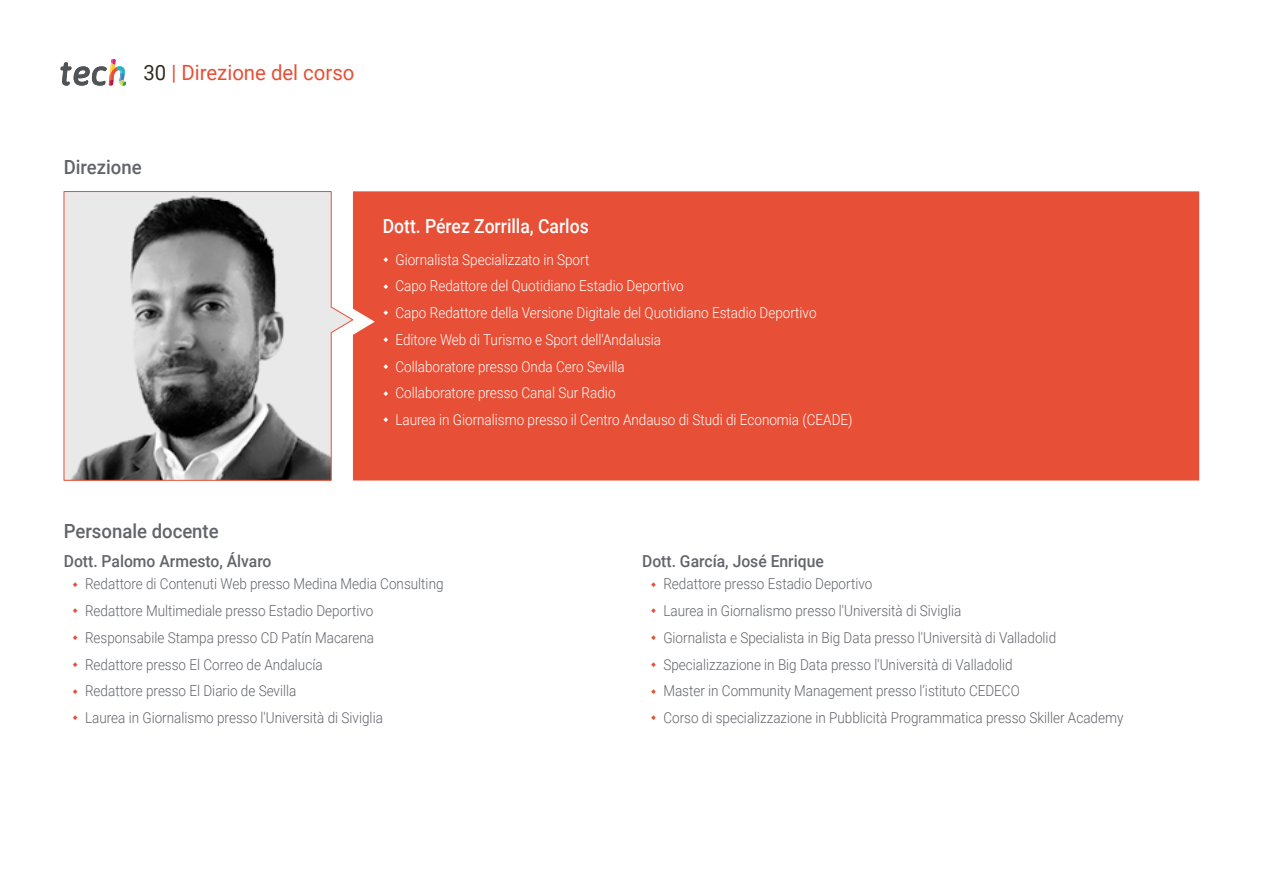
<style>
.page{position:relative;width:1263px;height:893px;background:#fff}
.page>*{position:absolute;margin:0;border:0;box-sizing:border-box;transform-origin:0 0}
.t1{font:21px "Roboto";color:#e74f36}
.t2{font:500 19.5px "Roboto";color:#61646a;scale:.95 1}
.t3{font:500 19.5px "Roboto";color:#fff;scale:.9 1}
.t4{font:500 16.5px "Roboto";color:#61646a;scale:.95 1}
.t5{font:300 15px/26.7px "Roboto";color:#61646a;scale:.9 1}
.t6{font:300 15px/26.7px "Roboto";color:#fff;scale:.9 1}
.s1{color:#312e20}
</style>
<div class="page">
<svg style="left:61px;top:59px;width:65px;height:27px"></svg>
<div style="left:353px;top:191px;width:846px;height:289px;background:#e74f36"></div>
<svg style="left:64px;top:191px;width:289px;height:290px;background:#adabab"></svg>
<svg style="left:384px;top:257px;width:4px;height:5px"></svg>
<svg style="left:384px;top:284px;width:4px;height:5px"></svg>
<svg style="left:384px;top:310px;width:4px;height:5px"></svg>
<svg style="left:384px;top:337px;width:4px;height:5px"></svg>
<svg style="left:384px;top:364px;width:4px;height:5px"></svg>
<svg style="left:384px;top:391px;width:4px;height:5px"></svg>
<svg style="left:384px;top:417px;width:4px;height:5px"></svg>
<h1 class="t1" style="left:144px;top:57px;width:213px"><span class="s1">30</span> | Direzione del corso</h1>
<h2 class="t2" style="left:64px;top:154px;width:84px">Direzione</h2>
<h2 class="t3" style="left:383px;top:212px;width:230px">Dott. Pérez Zorrilla, Carlos</h2>
<p class="t6" style="left:395px;top:245px;width:509px">Giornalista Specializzato in Sport<br>Capo Redattore del Quotidiano Estadio Deportivo<br>Capo Redattore della Versione Digitale del Quotidiano Estadio Deportivo Editore Web di Turismo e Sport dell'Andalusia<br>Collaboratore presso Onda Cero Sevilla<br>Collaboratore presso Canal Sur Radio<br>Laurea in Giornalismo presso il Centro Andauso di Studi di Economia (CEADE)</p>
<h2 class="t2" style="left:64px;top:517px;width:165px">Personale docente</h2>
<p class="t4" style="left:64px;top:550px;width:220px">Dott. Palomo Armesto, Álvaro</p>
<p class="t5" style="left:85px;top:570px;width:400px">Redattore di Contenuti Web presso Medina Media Consulting Redattore Multimediale presso Estadio Deportivo Responsabile Stampa presso CD Patín Macarena<br>Redattore presso El Correo de Andalucía<br>Redattore presso El Diario de Sevilla<br>Laurea in Giornalismo presso l'Università di Siviglia</p>
<p class="t4" style="left:642px;top:550px;width:193px">Dott. García, José Enrique</p>
<p class="t5" style="left:663px;top:570px;width:513px">Redattore presso Estadio Deportivo<br>Laurea in Giornalismo presso l'Università di Siviglia<br>Giornalista e Specialista in Big Data presso l'Università di Valladolid Specializzazione in Big Data presso l'Università di Valladolid<br>Master in Community Management presso l’istituto CEDECO<br>Corso di specializzazione in Pubblicità Programmatica presso Skiller Academy</p>
</div>
